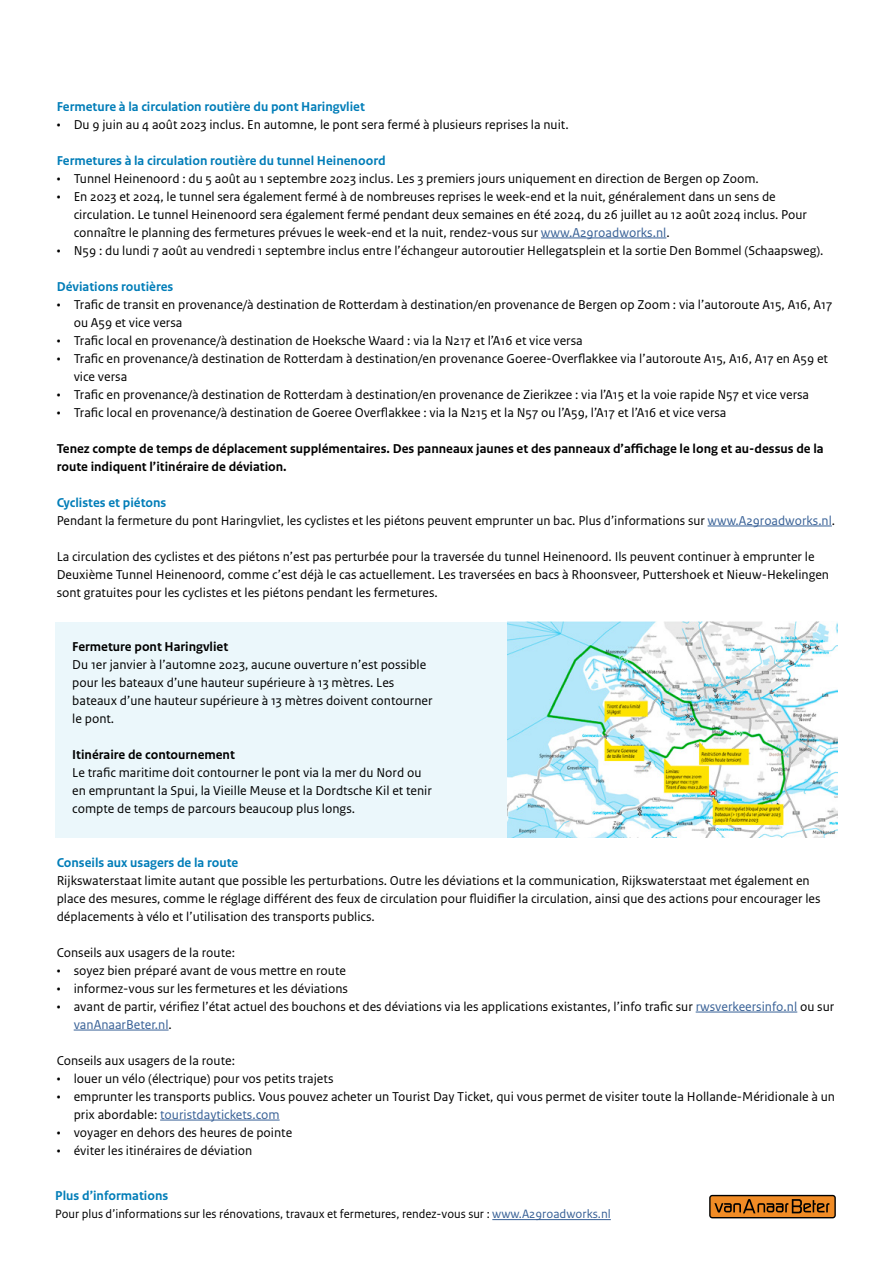
<style>
.page{position:relative;width:893px;height:1263px;background:#fff}
.page>*{position:absolute;margin:0;border:0;box-sizing:border-box;transform-origin:0 0}
.t1{font:13.5px/18px "Rijksoverheid Sans Text";color:#000}
.t2{font:700 13.5px/18px "Rijksoverheid Sans Text";color:#000}
.t3{font:700 13.5px "Rijksoverheid Sans Text";color:#007db8}
.t4{font:12.75px "Rijksoverheid Sans Text";color:#000}
.s1{color:#376096}
.s2{font-weight:700;color:#007db8}
</style>
<div class="page">
<hr style="left:492px;top:1219px;width:119px;height:1px;background:#376096">
<div style="left:710px;top:1195px;width:125px;height:23px;background:#f08b25;border-radius:2px"></div>
<div style="left:709px;top:1195px;width:127px;height:23px;border:1px solid #000;border-radius:2px"></div>
<svg style="left:714px;top:1199px;width:115px;height:14px"></svg>
<hr style="left:541px;top:238px;width:125px;height:1px;background:#376096">
<hr style="left:708px;top:526px;width:124px;height:1px;background:#376096">
<hr style="left:696px;top:1012px;width:101px;height:1px;background:#376096">
<hr style="left:74px;top:1030px;width:95px;height:1px;background:#376096">
<hr style="left:160px;top:1120px;width:120px;height:1px;background:#376096">
<div style="left:55px;top:622px;width:783px;height:216px;background:#ebf7fb"></div>
<img style="left:507px;top:622px;width:331px;height:216px">
<p class="t3" style="left:57px;top:99px;width:310px">Fermeture à la circulation routière du pont Haringvliet</p>
<p class="t1" style="left:57px;top:115px;width:514px">• Du 9 juin au 4 août 2023 inclus. En automne, le pont sera fermé à plusieurs reprises la nuit.</p>
<p class="t3" style="left:57px;top:153px;width:330px">Fermetures à la circulation routière du tunnel Heinenoord</p>
<p class="t1" style="left:57px;top:169px;width:704px">• Tunnel Heinenoord : du 5 août au 1 septembre 2023 inclus. Les 3 premiers jours uniquement en direction de Bergen op Zoom.</p>
<p class="t1" style="left:74px;top:187px;width:735px;text-indent:-17px">• En 2023 et 2024, le tunnel sera également fermé à de nombreuses reprises le week-end et la nuit, généralement dans un sens de circulation. Le tunnel Heinenoord sera également fermé pendant deux semaines en été 2024, du 26 juillet au 12 août 2024 inclus. Pour connaître le planning des fermetures prévues le week-end et la nuit, rendez-vous sur <span class="s1">www.A29roadworks.nl</span>.</p>
<p class="t1" style="left:57px;top:241px;width:768px">• N59 : du lundi 7 août au vendredi 1 septembre inclus entre l’échangeur autoroutier Hellegatsplein et la sortie Den Bommel (Schaapsweg).</p>
<p class="t3" style="left:57px;top:279px;width:118px">Déviations routières</p>
<p class="t1" style="left:74px;top:295px;width:760px;text-indent:-17px">• Trafic de transit en provenance/à destination de Rotterdam à destination/en provenance de Bergen op Zoom : via l’autoroute A15, A16, A17 ou A59 et vice versa</p>
<p class="t1" style="left:57px;top:331px;width:528px">• Trafic local en provenance/à destination de Hoeksche Waard : via la N217 et l’A16 et vice versa</p>
<p class="t1" style="left:74px;top:349px;width:756px;text-indent:-17px">• Trafic en provenance/à destination de Rotterdam à destination/en provenance Goeree-Overflakkee via l’autoroute A15, A16, A17 en A59 et vice versa</p>
<p class="t1" style="left:57px;top:385px;width:754px">• Trafic en provenance/à destination de Rotterdam à destination/en provenance de Zierikzee : via l’A15 et la voie rapide N57 et vice versa</p>
<p class="t1" style="left:57px;top:403px;width:671px">• Trafic local en provenance/à destination de Goeree Overflakkee : via la N215 et la N57 ou l’A59, l’A17 et l’A16 et vice versa</p>
<p class="t2" style="left:57px;top:439px;width:768px">Tenez compte de temps de déplacement supplémentaires. Des panneaux jaunes et des panneaux d’affichage le long et au-dessus de la route indiquent l’itinéraire de déviation.</p>
<p class="t1" style="left:57px;top:493px;width:780px"><span class="s2">Cyclistes et piétons<br></span>Pendant la fermeture du pont Haringvliet, les cyclistes et les piétons peuvent emprunter un bac. Plus d’informations sur <span class="s1">www.A29roadworks.nl</span>.</p>
<p class="t1" style="left:57px;top:547px;width:774px">La circulation des cyclistes et des piétons n’est pas perturbée pour la traversée du tunnel Heinenoord. Ils peuvent continuer à emprunter le<br>Deuxième Tunnel Heinenoord, comme c’est déjà le cas actuellement. Les traversées en bacs à Rhoonsveer, Puttershoek et Nieuw-Hekelingen sont gratuites pour les cyclistes et les piétons pendant les fermetures.</p>
<p class="t2" style="left:72px;top:637px;width:157px">Fermeture pont Haringvliet</p>
<p class="t1" style="left:72px;top:655px;width:362px">Du 1er janvier à l’automne 2023, aucune ouverture n’est possible pour les bateaux d’une hauteur supérieure à 13 mètres. Les bateaux d’une hauteur supérieure à 13 mètres doivent contourner le pont.</p>
<p class="t2" style="left:72px;top:745px;width:164px">Itinéraire de contournement</p>
<p class="t1" style="left:72px;top:763px;width:361px">Le trafic maritime doit contourner le pont via la mer du Nord ou en empruntant la Spui, la Vieille Meuse et la Dordtsche Kil et tenir compte de temps de parcours beaucoup plus longs.</p>
<p class="t3" style="left:57px;top:855px;width:183px">Conseils aux usagers de la route</p>
<p class="t1" style="left:57px;top:871px;width:765px">Rijkswaterstaat limite autant que possible les perturbations. Outre les déviations et la communication, Rijkswaterstaat met également en place des mesures, comme le réglage différent des feux de circulation pour fluidifier la circulation, ainsi que des actions pour encourager les déplacements à vélo et l’utilisation des transports publics.</p>
<p class="t1" style="left:57px;top:943px;width:180px">Conseils aux usagers de la route:</p>
<p class="t1" style="left:57px;top:961px;width:291px">• soyez bien préparé avant de vous mettre en route</p>
<p class="t1" style="left:57px;top:979px;width:293px">• informez-vous sur les fermetures et les déviations</p>
<p class="t1" style="left:74px;top:997px;width:762px;text-indent:-17px">• avant de partir, vérifiez l’état actuel des bouchons et des déviations via les applications existantes, l’info trafic sur <span class="s1">rwsverkeersinfo.nl</span> ou sur <span class="s1">vanAnaarBeter.nl</span>.</p>
<p class="t1" style="left:57px;top:1051px;width:180px">Conseils aux usagers de la route:</p>
<p class="t1" style="left:57px;top:1069px;width:278px">• louer un vélo (électrique) pour vos petits trajets</p>
<p class="t1" style="left:74px;top:1087px;width:763px;text-indent:-17px">• emprunter les transports publics. Vous pouvez acheter un Tourist Day Ticket, qui vous permet de visiter toute la Hollande-Méridionale à un prix abordable: <span class="s1">touristdaytickets.com</span></p>
<p class="t1" style="left:57px;top:1123px;width:237px">• voyager en dehors des heures de pointe</p>
<p class="t1" style="left:57px;top:1141px;width:197px">• éviter les itinéraires de déviation</p>
<p class="t3" style="left:55px;top:1188px;width:114px">Plus d’informations</p>
<p class="t4" style="left:55px;top:1207px;width:557px">Pour plus d’informations sur les rénovations, travaux et fermetures, rendez-vous sur : <span class="s1">www.A29roadworks.nl</span></p>
</div>
